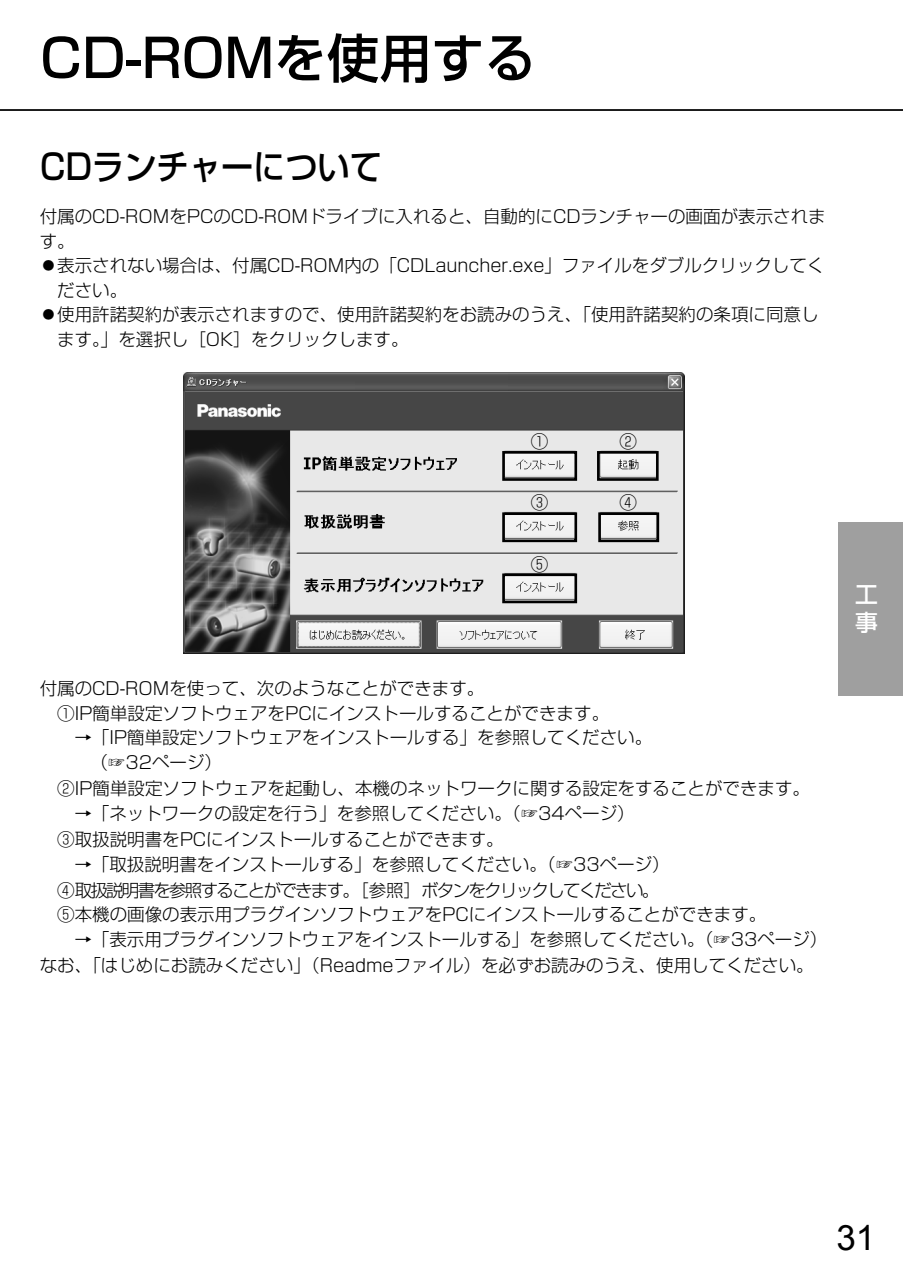
<style>
.page{position:relative;width:903px;height:1275px;background:#fff}
.page>*{position:absolute;margin:0;border:0;box-sizing:border-box;transform-origin:0 0}
.t1{font:500 52.5px "Shin Go Pro";color:#000}
.t2{font:500 35px "Shin Go Pro";color:#000;scale:.92 1}
.t3{font:35px "Arial";color:#000}
.t4{font:500 22.75px/28px "Shin Go Pro";color:#fff}
.t5{font:300 17.5px/24.5px "Shin Go Pro";color:#000}
.t6{font:300 17.5px/26.2px "Shin Go Pro";letter-spacing:-.1em;color:#000}
</style>
<div class="page">
<div style="left:838px;top:522px;width:65px;height:173px;background:#9f9f9f"></div>
<hr style="left:0;top:109px;width:903px;height:2px;background:#000">
<img style="left:183px;top:372px;width:502px;height:282px">
<div style="left:502px;top:451px;width:75px;height:30px;border:3px solid #000"></div>
<div style="left:502px;top:512px;width:75px;height:30px;border:3px solid #000"></div>
<div style="left:502px;top:573px;width:75px;height:30px;border:3px solid #000"></div>
<div style="left:597px;top:451px;width:62px;height:30px;border:3px solid #000"></div>
<div style="left:598px;top:512px;width:61px;height:30px;border:3px solid #000"></div>
<h1 class="t1" style="left:40px;top:15px;width:498px">CD-ROMを使用する</h1>
<h2 class="t2" style="left:40px;top:138px;width:374px">CDランチャーについて</h2>
<p class="t5" style="left:40px;top:202px;width:787px">付属のCD-ROMをPCのCD-ROMドライブに入れると、自動的にCDランチャーの画面が表示されます。<br>⿟表示されない場合は、付属CD-ROM内の「CDLauncher.exe」ファイルをダブルクリックしてく</p>
<p class="t5" style="left:57px;top:251px;width:7px">⿟</p>
<p class="t5" style="left:57px;top:276px;width:71px">ださい。</p>
<p class="t5" style="left:40px;top:300px;width:780px">⿟使用許諾契約が表示されますので、使用許諾契約をお読みのうえ、「使用許諾契約の条項に同意し</p>
<p class="t5" style="left:57px;top:300px;width:353px">⿟<br>ます。」を選択し［OK］をクリックします。</p>
<p class="t5" style="left:531px;top:427px;width:19px">①</p>
<p class="t5" style="left:531px;top:488px;width:19px">③</p>
<p class="t5" style="left:531px;top:550px;width:19px">⑤</p>
<p class="t5" style="left:619px;top:427px;width:19px">②</p>
<p class="t5" style="left:619px;top:488px;width:19px">④</p>
<p class="t5" style="left:40px;top:674px;width:571px">付属のCD-ROMを使って、次のようなことができます。<br>　①IP簡単設定ソフトウェアをPCにインストールすることができます。</p>
<p class="t5" style="left:90px;top:723px;width:563px;text-indent:-16px">→⿟「IP簡単設定ソフトウェアをインストールする」を参照してください。⿟（☞32ページ）</p>
<p class="t5" style="left:40px;top:774px;width:772px">　②IP簡単設定ソフトウェアを起動し、本機のネットワークに関する設定をすることができます。</p>
<p class="t5" style="left:40px;top:798px;width:597px;line-height:26.2px;text-indent:35px">→「ネットワークの設定を行う」を参照してください。（☞34ページ）　③取扱説明書をPCにインストールすることができます。</p>
<p class="t6" style="left:40px;top:849px;width:632px;text-indent:35px">→「取扱説明書をインストールする」を参照してください。（☞33ページ）　④取扱説明書を参照することができます。［参照］ボタンをクリックしてください。</p>
<p class="t5" style="left:40px;top:900px;width:728px">　⑤本機の画像の表示用プラグインソフトウェアをPCにインストールすることができます。</p>
<p class="t5" style="left:40px;top:924px;width:789px;line-height:26.2px;text-indent:35px">→「表示用プラグインソフトウェアをインストールする」を参照してください。（☞33ページ）なお、「はじめにお読みください」（Readmeファイル）を必ずお読みのうえ、使用してください。</p>
<h3 class="t4" style="left:855px;top:578px;width:24px">工事</h3>
<h2 class="t3" style="left:836px;top:1215px;width:40px">31</h2>
</div>
